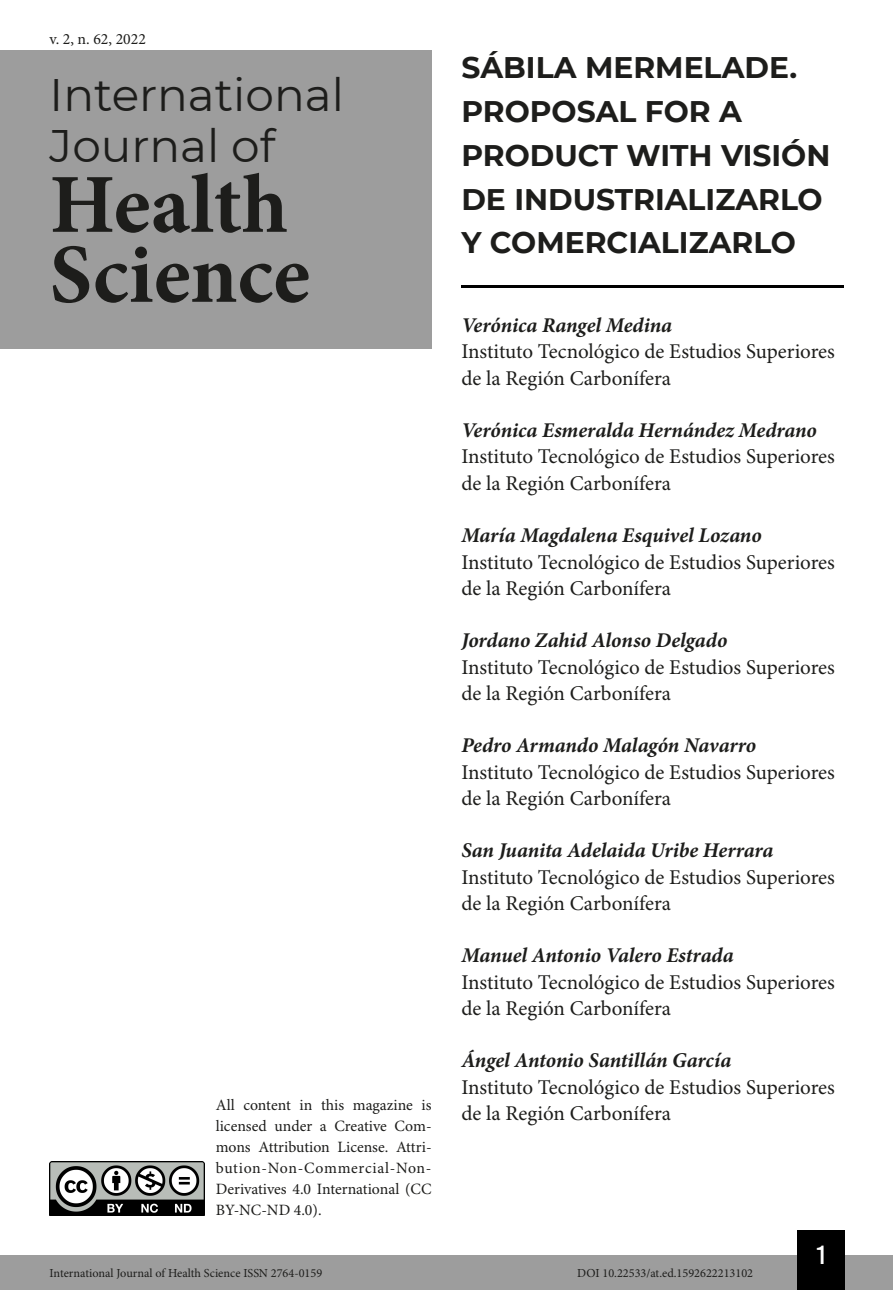
<style>
.page{position:relative;width:893px;height:1290px;background:#fff}
.page>*{position:absolute;margin:0;border:0;box-sizing:border-box;transform-origin:0 0}
.t1{font:700 84px/70px "Minion Pro";color:#1d1d1b}
.t2{font:45.5px/50.8px "Montserrat";color:#1d1d1b}
.t3{font:700 29.75px/43.8px "Montserrat";color:#1d1d1b}
.t4{font:26.25px "Bebas Kai";color:#fff}
.t5{font:21px/26.2px "Minion Pro";color:#1d1d1b}
.t6{font:italic 700 21px "Minion Pro";letter-spacing:-.005em;color:#1d1d1b}
.t7{font:15.75px/21px "Minion Pro";color:#1d1d1b;text-align:justify}
.t8{font:12.25px "Minion Pro";color:#1d1d1b}
</style>
<div class="page">
<div style="left:0;top:1255px;width:893px;height:35px;background:#9d9d9d"></div>
<div style="left:797px;top:1230px;width:48px;height:60px;background:#000"></div>
<img style="left:50px;top:1161px;width:154px;height:54px">
<div style="left:0;top:50px;width:432px;height:298px;background:#9d9d9d"></div>
<hr style="left:461px;top:285px;width:382px;height:3px;background:#000">
<p class="t7" style="left:50px;top:29px;width:98px">v. 2, n. 62, 2022</p>
<h2 class="t2" style="left:50px;top:68px;width:296px">International<br>Journal of</h2>
<h1 class="t1" style="left:50px;top:169px;width:262px">Health<br>Science</h1>
<p class="t7" style="left:216px;top:1095px;width:217px">All content in this magazine is licensed under a Creative Com&shy;mons Attribution License. Attri&shy;bution-Non-Commercial-Non-Derivatives 4.0 International (CC BY-NC-ND 4.0).</p>
<h3 class="t3" style="left:461px;top:44px;width:371px">SÁBILA MERMELADE.<br>PROPOSAL FOR A<br>PRODUCT WITH VISIÓN<br>DE INDUSTRIALIZARLO<br>Y COMERCIALIZARLO</h3>
<p class="t6" style="left:461px;top:310px;width:212px">Verónica Rangel Medina</p>
<p class="t5" style="left:461px;top:339px;width:375px">Instituto Tecnológico de Estudios Superiores de la Región Carbonífera</p>
<p class="t6" style="left:461px;top:415px;width:357px">Verónica Esmeralda Hernández Medrano</p>
<p class="t5" style="left:461px;top:444px;width:375px">Instituto Tecnológico de Estudios Superiores de la Región Carbonífera</p>
<p class="t6" style="left:461px;top:520px;width:302px">María Magdalena Esquivel Lozano</p>
<p class="t5" style="left:461px;top:549px;width:375px">Instituto Tecnológico de Estudios Superiores de la Región Carbonífera</p>
<p class="t6" style="left:461px;top:625px;width:267px">Jordano Zahid Alonso Delgado</p>
<p class="t5" style="left:461px;top:654px;width:375px">Instituto Tecnológico de Estudios Superiores de la Región Carbonífera</p>
<p class="t6" style="left:461px;top:730px;width:296px">Pedro Armando Malagón Navarro</p>
<p class="t5" style="left:461px;top:759px;width:375px">Instituto Tecnológico de Estudios Superiores de la Región Carbonífera</p>
<p class="t6" style="left:461px;top:835px;width:313px">San Juanita Adelaida Uribe Herrara</p>
<p class="t5" style="left:461px;top:864px;width:375px">Instituto Tecnológico de Estudios Superiores de la Región Carbonífera</p>
<p class="t6" style="left:461px;top:940px;width:274px">Manuel Antonio Valero Estrada</p>
<p class="t5" style="left:461px;top:969px;width:375px">Instituto Tecnológico de Estudios Superiores de la Región Carbonífera</p>
<p class="t6" style="left:461px;top:1045px;width:271px">Ángel Antonio Santillán García</p>
<p class="t5" style="left:461px;top:1074px;width:375px">Instituto Tecnológico de Estudios Superiores de la Región Carbonífera</p>
<p class="t4" style="left:817px;top:1241px;width:10px">1</p>
<p class="t8" style="left:50px;top:1266px;width:274px">International Journal of Health Science ISSN 2764-0159</p>
<p class="t8" style="left:577px;top:1266px;width:177px">DOI 10.22533/at.ed.1592622213102</p>
</div>
